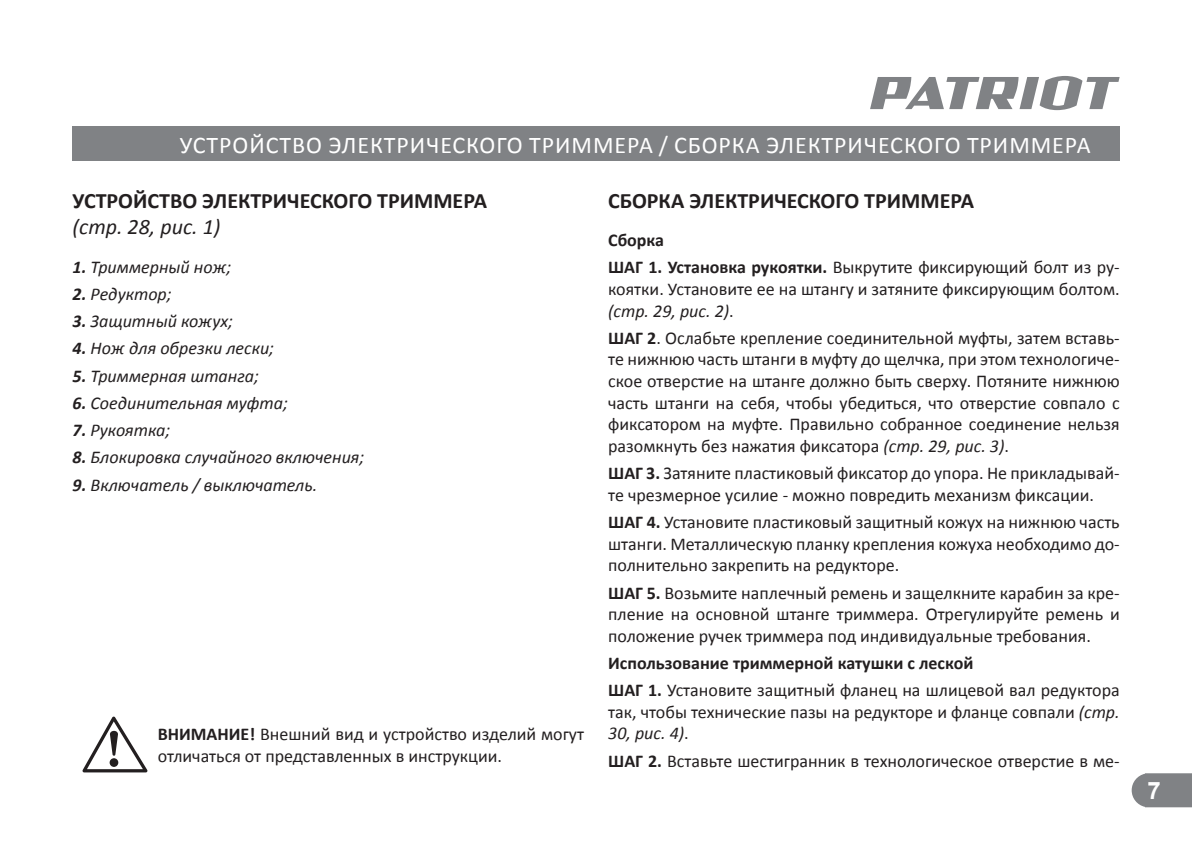
<style>
.page{position:relative;width:1192px;height:845px;background:#fff}
.page>*{position:absolute;margin:0;border:0;box-sizing:border-box;transform-origin:0 0}
.t1{font:24px "Calibri";letter-spacing:.04em;color:#fff}
.t2{font:700 24px "Arial";color:#fff}
.t3{font:700 22px "Calibri";color:#231f20}
.t4{font:italic 22px "Calibri";color:#231f20}
.t5{font:18px/21.6px "Calibri";color:#231f20}
.t6{font:italic 18px "Calibri";color:#231f20}
.t7{font:700 18px/27.2px "Calibri";color:#231f20}
.s1{font-weight:700}
.s2{font-weight:400}
.s3{font-style:italic}
</style>
<div class="page">
<svg style="left:1131px;top:773px;width:60px;height:34px;background:#898b8e"></svg>
<svg style="left:870px;top:76px;width:249px;height:34px"></svg>
<div style="left:73px;top:127px;width:1046px;height:34px;background:#808285"></div>
<svg style="left:82px;top:716px;width:66px;height:56px"></svg>
<h1 class="t1" style="left:180px;top:130px;width:912px">УСТРОЙСТВО ЭЛЕКТРИЧЕСКОГО ТРИММЕРА / СБОРКА ЭЛЕКТРИЧЕСКОГО ТРИММЕРА</h1>
<p class="t3" style="left:73px;top:186px;width:416px">УСТРОЙСТВО ЭЛЕКТРИЧЕСКОГО ТРИММЕРА</p>
<p class="t4" style="left:73px;top:212px;width:149px">(стр. 28, рис. 1)</p>
<p class="t6" style="left:73px;top:254px;width:160px"><span class="s1">1.</span> Триммерный нож;</p>
<p class="t6" style="left:73px;top:282px;width:101px"><span class="s1">2.</span> Редуктор;</p>
<p class="t6" style="left:73px;top:309px;width:162px"><span class="s1">3.</span> Защитный кожух;</p>
<p class="t6" style="left:73px;top:336px;width:203px"><span class="s1">4.</span> Нож для обрезки лески;</p>
<p class="t6" style="left:73px;top:363px;width:188px"><span class="s1">5.</span> Триммерная штанга;</p>
<p class="t6" style="left:73px;top:391px;width:217px"><span class="s1">6.</span> Соединительная муфта;</p>
<p class="t6" style="left:73px;top:418px;width:99px"><span class="s1">7.</span> Рукоятка;</p>
<p class="t6" style="left:73px;top:445px;width:293px"><span class="s1">8.</span> Блокировка случайного включения;</p>
<p class="t6" style="left:73px;top:472px;width:246px"><span class="s1">9.</span> Включатель / выключатель.</p>
<p class="t3" style="left:608px;top:186px;width:367px">СБОРКА ЭЛЕКТРИЧЕСКОГО ТРИММЕРА</p>
<p class="t7" style="left:608px;top:227px;width:513px">Сборка<br>ШАГ 1. Установка рукоятки. <span class="s2">Выкрутите фиксирующий болт из ру-</span></p>
<p class="t5" style="left:608px;top:278px;width:513px">коятки. Установите ее на штангу и затяните фиксирующим болтом. <span class="s3">(стр. 29, рис. 2)</span>.</p>
<p class="t5" style="left:608px;top:327px;width:513px;text-align:justify"><span class="s1">ШАГ 2</span>. Ослабьте крепление соединительной муфты, затем вставь&shy;те нижнюю часть штанги в муфту до щелчка, при этом технологиче&shy;ское отверстие на штанге должно быть сверху. Потяните нижнюю часть штанги на себя, чтобы убедиться, что отверстие совпало с фиксатором на муфте. Правильно собранное соединение нельзя разомкнуть без нажатия фиксатора <span class="s3">(стр. 29, рис. 3)</span>.</p>
<p class="t5" style="left:608px;top:462px;width:513px"><span class="s1">ШАГ 3.</span> Затяните пластиковый фиксатор до упора. Не прикладывай&shy;те чрезмерное усилие - можно повредить механизм фиксации.</p>
<p class="t5" style="left:608px;top:511px;width:513px;text-align:justify"><span class="s1">ШАГ 4.</span> Установите пластиковый защитный кожух на нижнюю часть штанги. Металлическую планку крепления кожуха необходимо до&shy;полнительно закрепить на редукторе.</p>
<p class="t5" style="left:608px;top:582px;width:513px;text-align:justify"><span class="s1">ШАГ 5.</span> Возьмите наплечный ремень и защелкните карабин за кре&shy;пление на основной штанге триммера. Отрегулируйте ремень и положение ручек триммера под индивидуальные требования.</p>
<p class="t5" style="left:608px;top:649px;width:513px;line-height:27.2px"><span class="s1">Использование триммерной катушки с леской<br>ШАГ 1.</span> Установите защитный фланец на шлицевой вал редуктора</p>
<p class="t5" style="left:608px;top:701px;width:513px">так, чтобы технические пазы на редукторе и фланце совпали <span class="s3">(стр.<br>30, рис. 4)</span>.</p>
<p class="t5" style="left:608px;top:750px;width:513px"><span class="s1">ШАГ 2.</span> Вставьте шестигранник в технологическое отверстие в ме-</p>
<p class="t5" style="left:158px;top:724px;width:428px"><span class="s1">ВНИМАНИЕ!</span> Внешний вид и устройство изделий могут отличаться от представленных в инструкции.</p>
<h1 class="t2" style="left:1147px;top:775px;width:15px">7</h1>
</div>
